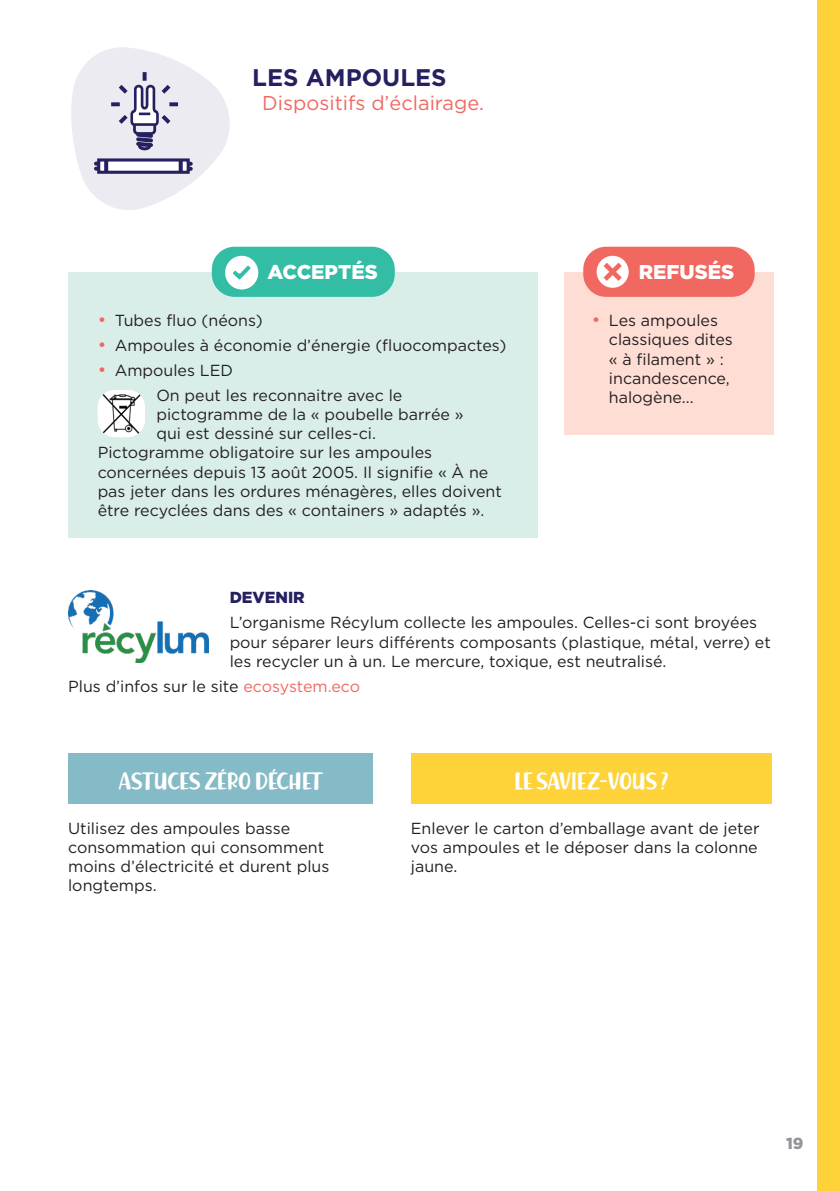
<style>
.page{position:relative;width:840px;height:1191px;background:#fff}
.page>*{position:absolute;margin:0;border:0;box-sizing:border-box;transform-origin:0 0}
.t1{font:700 24px "Gotham";color:#252161}
.t2{font:20px "Richela Kids";color:#fff}
.t3{font:20px "Gotham";color:#f16861}
.t4{font:900 20px "Gotham";color:#fff}
.t5{font:16px/19.2px "Gotham";color:#231f20}
.t6{font:900 16px "Gotham";color:#252161}
.t7{font:900 16px "Gotham";color:#939598}
.s1{font-size:18px;color:#f16861}
.s2{color:#f16861}
</style>
<div class="page">
<div style="left:816px;top:0;width:23px;height:1191px;background:#fed339"></div>
<img style="left:68px;top:591px;width:140px;height:71px">
<div style="left:564px;top:272px;width:209px;height:162px;background:#fdddd4"></div>
<div style="left:69px;top:272px;width:468px;height:265px;background:#daeee9"></div>
<div style="left:583px;top:247px;width:171px;height:50px;background:#f16861;border-radius:23px"></div>
<svg style="left:596px;top:256px;width:32px;height:32px"></svg>
<div style="left:212px;top:247px;width:182px;height:50px;background:#33bda5;border-radius:23px"></div>
<svg style="left:225px;top:256px;width:33px;height:33px"></svg>
<img style="left:98px;top:390px;width:47px;height:47px">
<svg style="left:71px;top:47px;width:159px;height:163px"></svg>
<div style="left:68px;top:753px;width:304px;height:50px;background:#85bbc6"></div>
<div style="left:410px;top:753px;width:361px;height:50px;background:#fed339"></div>
<h1 class="t1" style="left:252px;top:63px;width:196px">LES AMPOULES</h1>
<p class="t3" style="left:262px;top:91px;width:223px">Dispositifs d’éclairage.</p>
<p class="t4" style="left:267px;top:261px;width:112px">ACCEPTÉS</p>
<p class="t4" style="left:638px;top:261px;width:97px">REFUSÉS</p>
<p class="t5" style="left:98px;top:311px;width:166px"><span class="s1">•</span> Tubes fluo (néons)</p>
<p class="t5" style="left:98px;top:335px;width:410px"><span class="s1">•</span> Ampoules à économie d’énergie (fluocompactes)</p>
<p class="t5" style="left:156px;top:357px;width:247px;line-height:24.8px;text-indent:-59px"><span class="s1">•</span> Ampoules LED<br>On peut les reconnaitre avec le</p>
<p class="t5" style="left:156px;top:404px;width:308px">pictogramme de la « poubelle barrée »</p>
<p class="t5" style="left:156px;top:424px;width:221px">qui est dessiné sur celles-ci.</p>
<p class="t5" style="left:98px;top:443px;width:336px">Pictogramme obligatoire sur les ampoules</p>
<p class="t5" style="left:98px;top:462px;width:392px">concernées depuis 13 août 2005. Il signifie « À ne</p>
<p class="t5" style="left:98px;top:481px;width:405px">pas jeter dans les ordures ménagères, elles doivent</p>
<p class="t5" style="left:98px;top:500px;width:388px">être recyclées dans des « containers » adaptés ».</p>
<p class="t5" style="left:608px;top:311px;width:125px;text-indent:-17px"><span class="s1">•</span> Les ampoules classiques dites « à filament » : incandescence, halogène...</p>
<p class="t6" style="left:229px;top:588px;width:77px">DEVENIR</p>
<p class="t5" style="left:229px;top:613px;width:542px">L’organisme Récylum collecte les ampoules. Celles-ci sont broyées pour séparer leurs différents composants (plastique, métal, verre) et les recycler un à un. Le mercure, toxique, est neutralisé.</p>
<p class="t5" style="left:68px;top:676px;width:293px">Plus d’infos sur le site <span class="s2">ecosystem.eco</span></p>
<p class="t2" style="left:119px;top:769px;width:203px">ASTUCES ZÉRO DÉCHET</p>
<p class="t2" style="left:514px;top:769px;width:155px">LE SAVIEZ-VOUS ?</p>
<p class="t5" style="left:68px;top:818px;width:263px">Utilisez des ampoules basse consommation qui consomment moins d’électricité et durent plus longtemps.</p>
<p class="t5" style="left:410px;top:818px;width:350px;text-align:justify">Enlever le carton d’emballage avant de jeter vos ampoules et le déposer dans la colonne jaune.</p>
<p class="t7" style="left:785px;top:1133px;width:19px">19</p>
</div>
